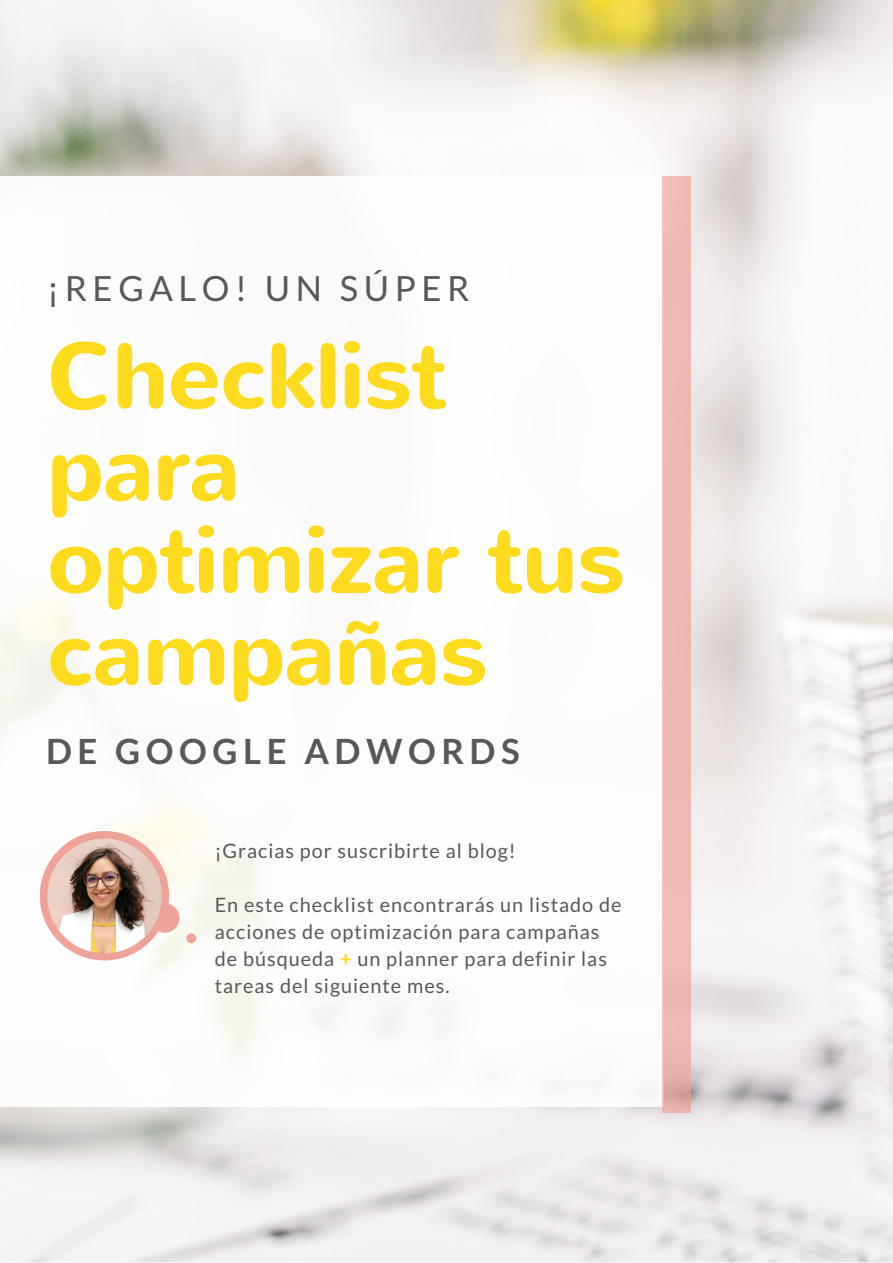
<style>
.page{position:relative;width:893px;height:1263px;background:#fff}
.page>*{position:absolute;margin:0;border:0;box-sizing:border-box;transform-origin:0 0}
.t1{font:700 92.55px/92.1px "Nunito";letter-spacing:-.01em;color:#ffda1d}
.t2{font:34.65px "Lato";letter-spacing:.16em;color:#5b5657}
.t3{font:700 34.65px "Lato";letter-spacing:.16em;color:#5b5657}
.t4{font:19.8px/27px "Lato";letter-spacing:.05em;color:#5b5657}
.s1{font-weight:700;color:#ffda1d}
</style>
<div class="page">
<img style="left:0;top:0;width:892px;height:1262px">
<div style="left:0;top:176px;width:663px;height:931px;background:#fff"></div>
<div style="left:662px;top:176px;width:28px;height:937px;background:#efb9b2"></div>
<svg style="left:39px;top:826px;width:143px;height:139px"></svg>
<div style="left:186px;top:933px;width:10px;height:10px;background:#efa298;border-radius:50%"></div>
<img style="left:47px;top:839px;width:115px;height:114px;border-radius:57px">
<h2 class="t2" style="left:47px;top:267px;width:424px">¡REGALO! UN SÚPER</h2>
<h1 class="t1" style="left:47px;top:332px;width:579px">Checklist para optimizar tus campañas</h1>
<h2 class="t3" style="left:46px;top:730px;width:475px">DE GOOGLE ADWORDS</h2>
<p class="t4" style="left:215px;top:836px;width:302px">¡Gracias por suscribirte al blog!</p>
<p class="t4" style="left:215px;top:890px;width:408px">En este checklist encontrarás un listado de acciones de optimización para campañas de búsqueda <span class="s1">+</span> un planner para definir las tareas del siguiente mes.</p>
</div>
